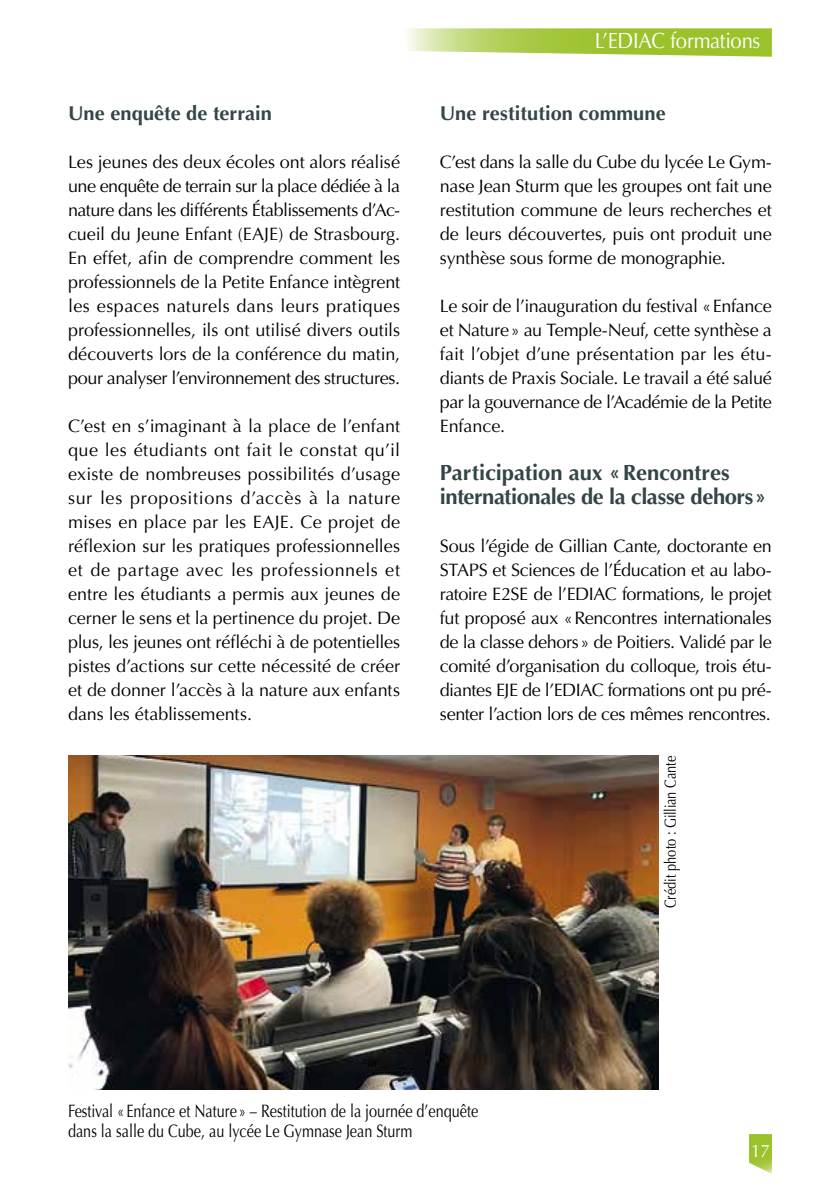
<style>
.page{position:relative;width:840px;height:1191px;background:#fff}
.page>*{position:absolute;margin:0;border:0;box-sizing:border-box;transform-origin:0 0}
.t1{font:700 22px/24px "Optima";letter-spacing:-.015em;color:#344547}
.t2{font:22px "Optima";letter-spacing:-.015em;color:#fff;scale:.92 1}
.t3{font:700 20px "Optima";letter-spacing:.005em;color:#344547}
.t4{font:18px/24px "Optima";letter-spacing:-.01em;color:#000;text-align:justify}
.t5{font:18px/20px "Optima";letter-spacing:-.01em;color:#000;scale:.8 1}
.t6{font:18px "Optima";color:#fff;scale:.95 1}
.t7{font:16px "Optima";color:#000;scale:.8 1}
</style>
<div class="page">
<svg style="left:408px;top:28px;width:363px;height:29px;background:#b4d05f"></svg>
<svg style="left:749px;top:1134px;width:22px;height:40px"></svg>
<img style="left:68px;top:755px;width:590px;height:334px">
<p class="t3" style="left:68px;top:102px;width:205px">Une enquête de terrain</p>
<p class="t4" style="left:68px;top:150px;width:333px">Les jeunes des deux écoles ont alors réalisé une enquête de terrain sur la place dédiée à la nature dans les différents Établissements d’Ac&shy;cueil du Jeune Enfant (EAJE) de Strasbourg.<br>En effet, afin de comprendre comment les professionnels de la Petite Enfance intègrent les espaces naturels dans leurs pratiques professionnelles, ils ont utilisé divers outils découverts lors de la conférence du matin, pour analyser l’environnement des structures.</p>
<p class="t4" style="left:68px;top:414px;width:333px">C’est en s’imaginant à la place de l’enfant que les étudiants ont fait le constat qu’il existe de nombreuses possibilités d’usage sur les propositions d’accès à la nature mises en place par les EAJE. Ce projet de réflexion sur les pratiques professionnelles et de partage avec les professionnels et entre les étudiants a permis aux jeunes de cerner le sens et la pertinence du projet. De plus, les jeunes ont réfléchi à de potentielles pistes d’actions sur cette nécessité de créer et de donner l’accès à la nature aux enfants dans les établissements.</p>
<p class="t2" style="left:594px;top:28px;width:181px">L’EDIAC formations</p>
<p class="t3" style="left:439px;top:102px;width:227px">Une restitution commune</p>
<p class="t4" style="left:439px;top:150px;width:333px">C’est dans la salle du Cube du lycée Le Gym&shy;nase Jean Sturm que les groupes ont fait une restitution commune de leurs recherches et de leurs découvertes, puis ont produit une synthèse sous forme de monographie.</p>
<p class="t4" style="left:439px;top:294px;width:333px">Le soir de l’inauguration du festival «Enfance et Nature» au Temple-Neuf, cette synthèse a fait l’objet d’une présentation par les étu&shy;diants de Praxis Sociale. Le travail a été salué par la gouvernance de l’Académie de la Petite Enfance.</p>
<p class="t1" style="left:439px;top:461px;width:328px">Participation aux «Rencontres internationales de la classe dehors»</p>
<p class="t4" style="left:439px;top:534px;width:333px">Sous l’égide de Gillian Cante, doctorante en STAPS et Sciences de l’Éducation et au labo&shy;ratoire E2SE de l’EDIAC formations, le projet fut proposé aux «Rencontres internationales de la classe dehors» de Poitiers. Validé par le comité d’organisation du colloque, trois étu&shy;diantes EJE de l’EDIAC formations ont pu pré&shy;senter l’action lors de ces mêmes rencontres.</p>
<p class="t7" style="left:660px;top:908px;width:192px;rotate:-90deg">Crédit photo : Gillian Cante</p>
<p class="t5" style="left:68px;top:1101px;width:514px">Festival «Enfance et Nature» – Restitution de la journée d’enquête dans la salle du Cube, au lycée Le Gymnase Jean Sturm</p>
<p class="t6" style="left:750px;top:1140px;width:21px">17</p>
</div>
